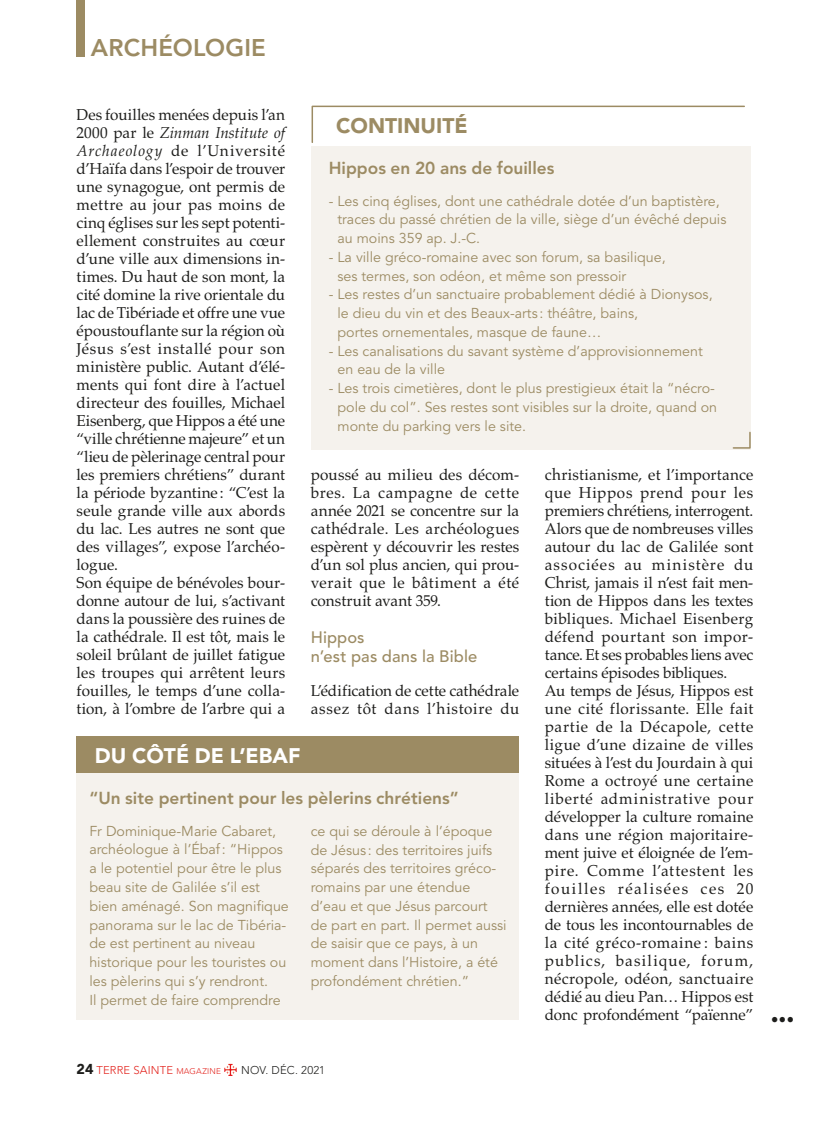
<style>
.page{position:relative;width:830px;height:1127px;background:#fff}
.page>*{position:absolute;margin:0;border:0;box-sizing:border-box;transform-origin:0 0}
.t1{font:800 24px "Avenir";letter-spacing:.005em;color:#9c8b63}
.t2{font:900 21px "Avenir";color:#fff}
.t3{font:900 21px "Avenir";color:#9c8b63}
.t4{font:800 17.25px "Avenir";color:#9c8b63}
.t5{font:500 16.5px/19.5px "Avenir";letter-spacing:.005em;color:#9c8b63}
.t6{font:15.75px/18px "Palatino";letter-spacing:.005em;color:#1d1d1b}
.t7{font:14.25px/18.8px "Avenir";color:#9c8b63}
.t8{font:300 11.25px "Avenir";letter-spacing:.015em;color:#e3231d}
.t9{font:300 11.25px "Avenir";letter-spacing:.015em;color:#1d1d1b}
.s1{font-style:italic}
.s2{font-weight:900;font-size:14.25px;color:#1d1d1b}
.s3{font-size:8.25px}
</style>
<div class="page">
<svg style="left:224px;top:1064px;width:12px;height:12px"></svg>
<div style="left:77px;top:0;width:8px;height:56px;background:#9c8b63"></div>
<div style="left:77px;top:737px;width:442px;height:283px;background:#f5f2ed"></div>
<div style="left:77px;top:737px;width:442px;height:36px;background:#9c8b63"></div>
<div style="left:310px;top:146px;width:440px;height:304px;background:#f5f2ed"></div>
<svg style="left:311px;top:105px;width:434px;height:38px"></svg>
<svg style="left:732px;top:431px;width:19px;height:18px"></svg>
<h1 class="t1" style="left:91px;top:34px;width:176px">ARCHÉOLOGIE</h1>
<p class="t6" style="left:77px;top:106px;width:210px">Des fouilles menées depuis l’an<br>2000 par le <span class="s1">Zinman Institute of<br>Archaeology</span> de l’Université d’Haïfa dans l’espoir de trouver une synagogue, ont permis de mettre au jour pas moins de cinq églises sur les sept potenti&shy;ellement construites au cœur d’une ville aux dimensions in&shy;times. Du haut de son mont, la cité domine la rive orientale du lac de Tibériade et offre une vue époustouflante sur la région où<br>Jésus s’est installé pour son ministère public. Autant d’élé&shy;ments qui font dire à l’actuel directeur des fouilles, Michael<br>Eisenberg, que Hippos a été une “ville chrétienne majeure” et un “lieu de pèlerinage central pour les premiers chrétiens” durant la période byzantine : “C’est la seule grande ville aux abords du lac. Les autres ne sont que des villages”, expose l’archéo&shy;logue.<br>Son équipe de bénévoles bour&shy;donne autour de lui, s’activant dans la poussière des ruines de la cathédrale. Il est tôt, mais le soleil brûlant de juillet fatigue les troupes qui arrêtent leurs fouilles, le temps d’une colla&shy;tion, à l’ombre de l’arbre qui a</p>
<h2 class="t3" style="left:336px;top:113px;width:133px">CONTINUITÉ</h2>
<p class="t4" style="left:328px;top:158px;width:227px">Hippos en 20 ans de fouilles</p>
<p class="t7" style="left:337px;top:192px;width:390px;text-indent:-9px">- Les cinq églises, dont une cathédrale dotée d’un baptistère, traces du passé chrétien de la ville, siège d’un évêché depuis au moins 359 ap. J.-C.</p>
<p class="t7" style="left:337px;top:248px;width:329px;text-indent:-9px">- La ville gréco-romaine avec son forum, sa basilique, ses termes, son odéon, et même son pressoir</p>
<p class="t7" style="left:337px;top:285px;width:376px;text-indent:-9px">- Les restes d’un sanctuaire probablement dédié à Dionysos, le dieu du vin et des Beaux-arts : théâtre, bains,<br>portes ornementales, masque de faune…</p>
<p class="t7" style="left:337px;top:342px;width:367px;text-indent:-9px">- Les canalisations du savant système d’approvisionnement en eau de la ville</p>
<p class="t7" style="left:337px;top:379px;width:381px;text-indent:-9px">- Les trois cimetières, dont le plus prestigieux était la “nécro&shy;pole du col”. Ses restes sont visibles sur la droite, quand on monte du parking vers le site.</p>
<p class="t6" style="left:544px;top:466px;width:210px">christianisme, et l’importance que Hippos prend pour les premiers chrétiens, interrogent.<br>Alors que de nombreuses villes autour du lac de Galilée sont associées au ministère du<br>Christ, jamais il n’est fait men&shy;tion de Hippos dans les textes bibliques. Michael Eisenberg défend pourtant son impor&shy;tance. Et ses probables liens avec certains épisodes bibliques.<br>Au temps de Jésus, Hippos est une cité florissante. Elle fait partie de la Décapole, cette ligue d’une dizaine de villes situées à l’est du Jourdain à qui<br>Rome a octroyé une certaine liberté administrative pour développer la culture romaine dans une région majoritaire&shy;ment juive et éloignée de l’em&shy;pire. Comme l’attestent les fouilles réalisées ces 20 dernières années, elle est dotée de tous les incontournables de la cité gréco-romaine : bains publics, basilique, forum, nécropole, odéon, sanctuaire dédié au dieu Pan… Hippos est donc profondément “païenne”</p>
<p class="t6" style="left:310px;top:466px;width:210px;text-align:justify">poussé au milieu des décom&shy;bres. La campagne de cette année 2021 se concentre sur la cathédrale. Les archéologues espèrent y découvrir les restes d’un sol plus ancien, qui prou&shy;verait que le bâtiment a été construit avant 359.</p>
<p class="t5" style="left:310px;top:628px;width:168px">Hippos<br>n’est pas dans la Bible</p>
<p class="t6" style="left:310px;top:682px;width:210px">L’édification de cette cathédrale assez tôt dans l’histoire du</p>
<h2 class="t2" style="left:95px;top:743px;width:207px">DU CÔTÉ DE L’EBAF</h2>
<p class="t4" style="left:89px;top:788px;width:371px">“Un site pertinent pour les pèlerins chrétiens”</p>
<p class="t7" style="left:89px;top:822px;width:201px">Fr Dominique-Marie Cabaret, archéologue à l’Ébaf: “Hippos a le potentiel pour être le plus beau site de Galilée s’il est bien aménagé. Son magnifique panorama sur le lac de Tibéria&shy;de est pertinent au niveau historique pour les touristes ou les pèlerins qui s’y rendront.<br>Il permet de faire comprendre</p>
<p class="t7" style="left:310px;top:822px;width:197px">ce qui se déroule à l’époque de Jésus : des territoires juifs séparés des territoires gréco&shy;romains par une étendue d’eau et que Jésus parcourt de part en part. Il permet aussi de saisir que ce pays, à un moment dans l’Histoire, a été profondément chrétien.”</p>
<p class="t8" style="left:77px;top:1064px;width:146px"><span class="s2">24</span> TERRE SAINTE <span class="s3">MAGAZINE</span></p>
<p class="t9" style="left:241px;top:1064px;width:85px">NOV. DÉC. 2021</p>
<p class="t6" style="left:769px;top:1010px;width:26px">•••</p>
</div>
